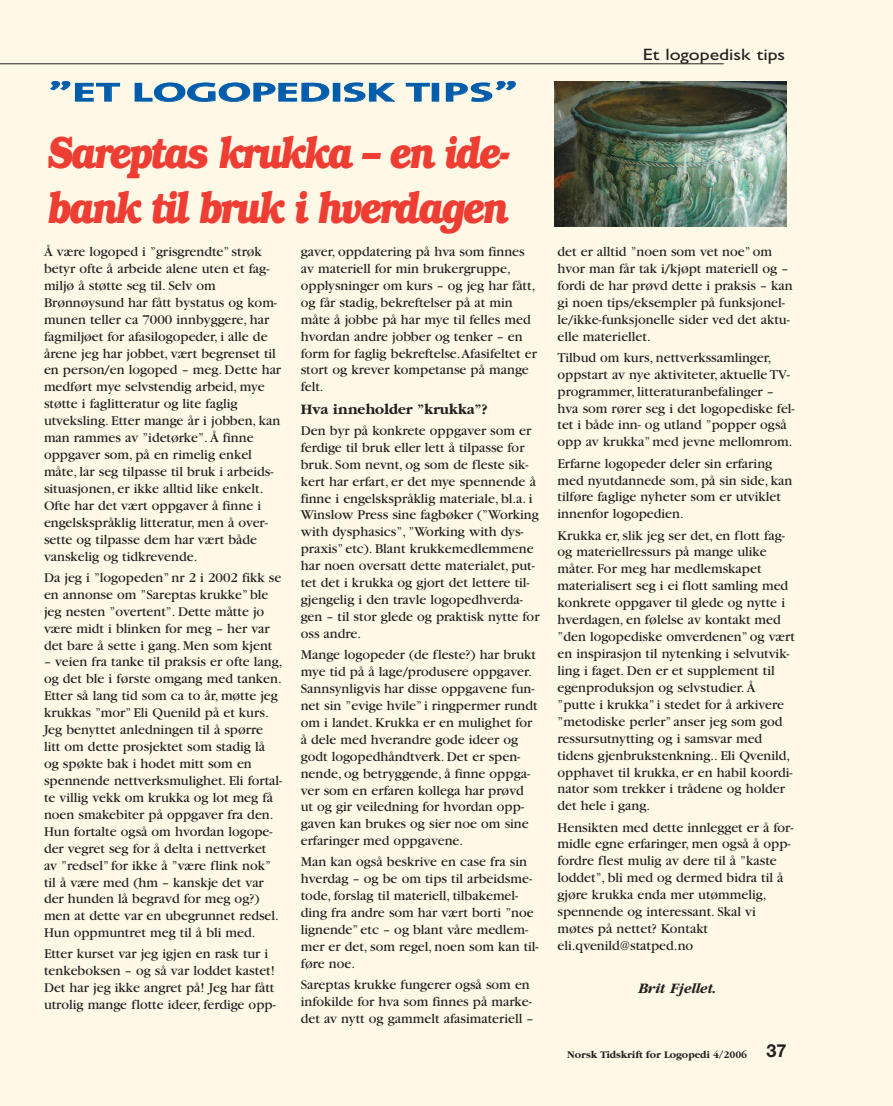
<style>
.page{position:relative;width:893px;height:1106px;background:#fdf9e6}
.page>*{position:absolute;margin:0;border:0;box-sizing:border-box;transform-origin:0 0}
.t1{font:italic 700 45.45px/54.4px "Bookman";letter-spacing:-.07em;color:#ee3e34;scale:.79 1}
.t2{font:700 26.7px "The Sans B7";letter-spacing:-.005em;color:#015dab;scale:1.77 1}
.t3{font:16.5px "Gill Sans";color:#231f20;scale:1.2 1}
.t4{font:700 15px "Garamond";color:#231f20}
.t5{font:italic 700 15px "Garamond";color:#231f20}
.t6{font:14.1px/17px "Garamond";color:#231f20}
.t7{font:700 10.5px "Garamond";color:#231f20}
.s1{font-family:"Helvetica Neue";font-size:18px}
</style>
<div class="page">
<hr style="left:0;top:63px;width:724px;height:1px;background:#231f20">
<img style="left:554px;top:81px;width:233px;height:146px">
<h2 class="t2" style="left:49px;top:78px;width:266px">”ET LOGOPEDISK TIPS”</h2>
<h1 class="t1" style="left:47px;top:125px;width:588px">Sareptas krukka – en ide&shy;bank til bruk i hverdagen</h1>
<p class="t6" style="left:44px;top:243px;width:239px">Å være logoped i ”grisgrendte” strøk betyr ofte å arbeide alene uten et fag&shy;miljø å støtte seg til. Selv om Brønnøysund har fått bystatus og kom&shy;munen teller ca 7000 innbyggere, har fagmiljøet for afasilogopeder, i alle de årene jeg har jobbet, vært begrenset til en person/en logoped – meg. Dette har medført mye selvstendig arbeid, mye støtte i faglitteratur og lite faglig utveksling. Etter mange år i jobben, kan man rammes av ”idetørke”. Å finne oppgaver som, på en rimelig enkel måte, lar seg tilpasse til bruk i arbeids&shy;situasjonen, er ikke alltid like enkelt.<br>Ofte har det vært oppgaver å finne i engelskspråklig litteratur, men å over&shy;sette og tilpasse dem har vært både vanskelig og tidkrevende.</p>
<p class="t6" style="left:44px;top:569px;width:239px">Da jeg i ”logopeden” nr 2 i 2002 fikk se en annonse om ”Sareptas krukke” ble jeg nesten ”overtent”. Dette måtte jo være midt i blinken for meg – her var det bare å sette i gang. Men som kjent</p>
<p class="t6" style="left:44px;top:653px;width:240px">– veien fra tanke til praksis er ofte lang, og det ble i første omgang med tanken.<br>Etter så lang tid som ca to år, møtte jeg krukkas ”mor” Eli Quenild på et kurs.<br>Jeg benyttet anledningen til å spørre litt om dette prosjektet som stadig lå og spøkte bak i hodet mitt som en spennende nettverksmulighet. Eli fortal&shy;te villig vekk om krukka og lot meg få noen smakebiter på oppgaver fra den.<br>Hun fortalte også om hvordan logope&shy;der vegret seg for å delta i nettverket av ”redsel” for ikke å ”være flink nok” til å være med (hm – kanskje det var der hunden lå begravd for meg og?) men at dette var en ubegrunnet redsel.<br>Hun oppmuntret meg til å bli med.</p>
<p class="t6" style="left:44px;top:945px;width:233px">Etter kurset var jeg igjen en rask tur i tenkeboksen – og så var loddet kastet!<br>Det har jeg ikke angret på! Jeg har fått utrolig mange flotte ideer, ferdige opp-</p>
<p class="t6" style="left:301px;top:243px;width:238px">gaver, oppdatering på hva som finnes av materiell for min brukergruppe, opplysninger om kurs – og jeg har fått, og får stadig, bekreftelser på at min måte å jobbe på har mye til felles med hvordan andre jobber og tenker – en form for faglig bekreftelse.Afasifeltet er stort og krever kompetanse på mange felt.</p>
<p class="t4" style="left:301px;top:401px;width:188px">Hva inneholder ”krukka”?</p>
<p class="t6" style="left:301px;top:422px;width:240px">Den byr på konkrete oppgaver som er ferdige til bruk eller lett å tilpasse for bruk. Som nevnt, og som de fleste sik&shy;kert har erfart, er det mye spennende å finne i engelskspråklig materiale, bl.a. i Winslow Press sine fagbøker (”Working with dysphasics”, ”Working with dys&shy;praxis” etc). Blant krukkemedlemmene har noen oversatt dette materialet, put&shy;tet det i krukka og gjort det lettere til&shy;gjengelig i den travle logopedhverda&shy;gen – til stor glede og praktisk nytte for oss andre.</p>
<p class="t6" style="left:301px;top:646px;width:238px">Mange logopeder (de fleste?) har brukt mye tid på å lage/produsere oppgaver.<br>Sannsynligvis har disse oppgavene fun&shy;net sin ”evige hvile” i ringpermer rundt om i landet. Krukka er en mulighet for å dele med hverandre gode ideer og godt logopedhåndtverk. Det er spen&shy;nende, og betryggende, å finne oppga&shy;ver som en erfaren kollega har prøvd ut og gir veiledning for hvordan opp&shy;gaven kan brukes og sier noe om sine erfaringer med oppgavene.</p>
<p class="t6" style="left:301px;top:853px;width:239px">Man kan også beskrive en case fra sin hverdag – og be om tips til arbeidsme&shy;tode, forslag til materiell, tilbakemel&shy;ding fra andre som har vært borti ”noe lignende” etc – og blant våre medlem&shy;mer er det, som regel, noen som kan til&shy;føre noe.</p>
<p class="t6" style="left:301px;top:976px;width:234px">Sareptas krukke fungerer også som en infokilde for hva som finnes på marke&shy;det av nytt og gammelt afasimateriell –</p>
<p class="t3" style="left:643px;top:45px;width:120px">Et logopedisk tips</p>
<p class="t6" style="left:557px;top:243px;width:237px">det er alltid ”noen som vet noe” om hvor man får tak i/kjøpt materiell og – fordi de har prøvd dette i praksis – kan gi noen tips/eksempler på funksjonel&shy;le/ikke-funksjonelle sider ved det aktu&shy;elle materiellet.</p>
<p class="t6" style="left:557px;top:349px;width:239px">Tilbud om kurs, nettverkssamlinger, oppstart av nye aktiviteter, aktuelle TV&shy;programmer, litteraturanbefalinger – hva som rører seg i det logopediske fel&shy;tet i både inn- og utland ”popper også opp av krukka” med jevne mellomrom.</p>
<p class="t6" style="left:557px;top:455px;width:236px">Erfarne logopeder deler sin erfaring med nyutdannede som, på sin side, kan tilføre faglige nyheter som er utviklet innenfor logopedien.</p>
<p class="t6" style="left:557px;top:527px;width:239px">Krukka er, slik jeg ser det, en flott fag&shy;og materiellressurs på mange ulike måter. For meg har medlemskapet materialisert seg i ei flott samling med konkrete oppgaver til glede og nytte i hverdagen, en følelse av kontakt med ”den logopediske omverdenen” og vært en inspirasjon til nytenking i selvutvik&shy;ling i faget. Den er et supplement til egenproduksjon og selvstudier. Å ”putte i krukka” i stedet for å arkivere ”metodiske perler” anser jeg som god ressursutnytting og i samsvar med tidens gjenbrukstenkning.. Eli Qvenild, opphavet til krukka, er en habil koordi&shy;nator som trekker i trådene og holder det hele i gang.</p>
<p class="t6" style="left:557px;top:818px;width:237px">Hensikten med dette innlegget er å for&shy;midle egne erfaringer, men også å opp&shy;fordre flest mulig av dere til å ”kaste loddet”, bli med og dermed bidra til å gjøre krukka enda mer utømmelig, spennende og interessant. Skal vi møtes på nettet? Kontakt eli.qvenild@statped.no</p>
<p class="t5" style="left:638px;top:980px;width:80px">Brit Fjellet.</p>
<p class="t7" style="left:567px;top:1049px;width:221px">Norsk Tidskrift for Logopedi 4/2006 <span class="s1">37</span></p>
</div>
